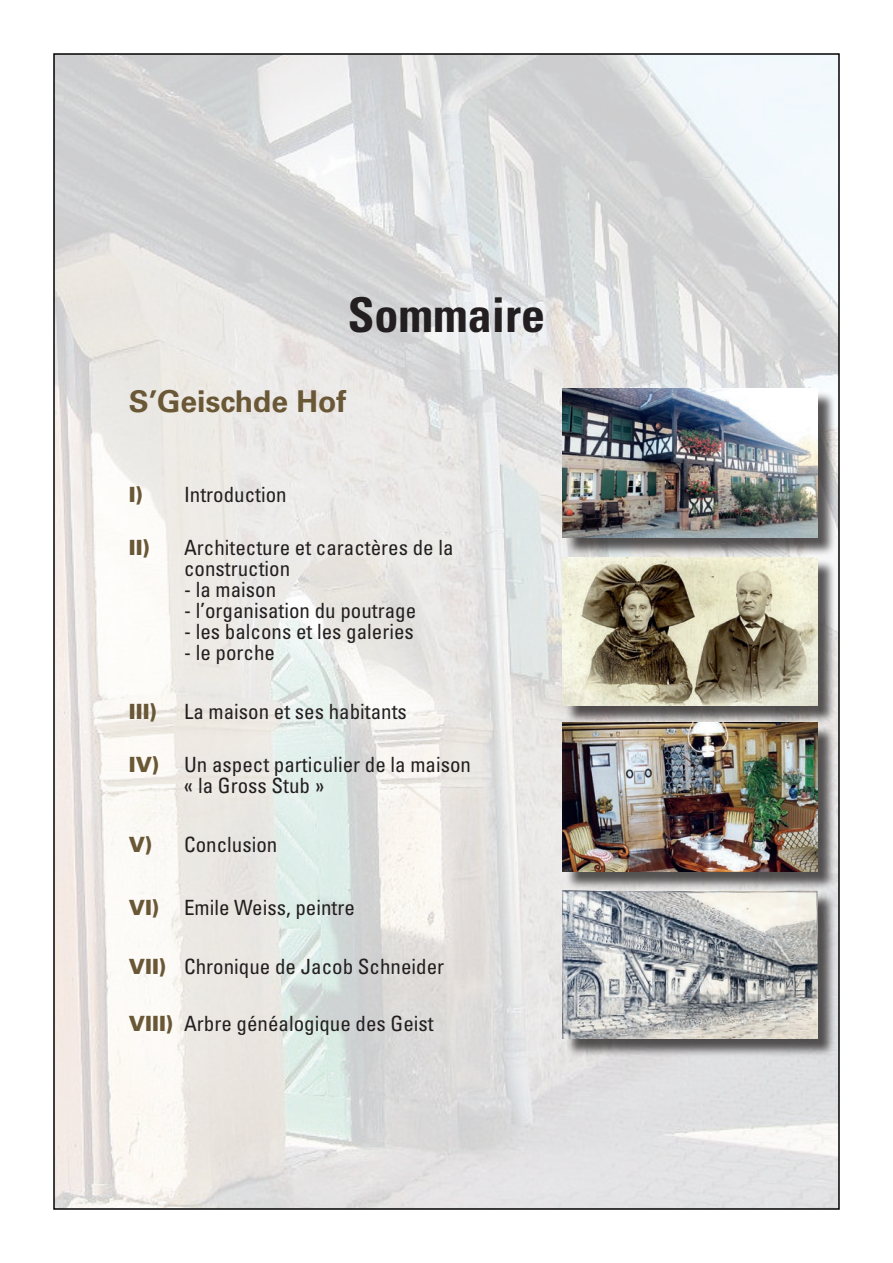
<style>
.page{position:relative;width:893px;height:1263px;background:#fff}
.page>*{position:absolute;margin:0;border:0;box-sizing:border-box;transform-origin:0 0}
.t1{font:700 condensed 48px "Univers LT Std";color:#231f20}
.t2{font:700 30px "Univers LT Std";color:#695736}
.t3{font:condensed 21px/21px "Univers LT Std";color:#231f20}
.t4{font:900 21px "Univers LT Std";color:#695736}
.s1{font-weight:900;font-stretch:normal;color:#695736}
</style>
<div class="page">
<img style="left:56px;top:56px;width:781px;height:1151px">
<div style="left:565px;top:391px;width:271px;height:165px;background:#231f20;opacity:.75"></div>
<img style="left:563px;top:388px;width:254px;height:149px">
<div style="left:565px;top:559px;width:271px;height:166px;background:#231f20;opacity:.75"></div>
<img style="left:563px;top:557px;width:254px;height:149px">
<div style="left:565px;top:725px;width:271px;height:165px;background:#231f20;opacity:.75"></div>
<img style="left:563px;top:723px;width:254px;height:148px">
<div style="left:565px;top:892px;width:271px;height:165px;background:#231f20;opacity:.75"></div>
<img style="left:563px;top:890px;width:254px;height:149px">
<h1 class="t1" style="left:348px;top:286px;width:199px">Sommaire</h1>
<h2 class="t2" style="left:129px;top:384px;width:219px">S’Geischde Hof</h2>
<p class="t3" style="left:129px;top:483px;width:159px"><span class="s1">I)</span> Introduction</p>
<p class="t3" style="left:184px;top:536px;width:271px;text-indent:-55px"><span class="s1">II)</span> Architecture et caractères de la construction</p>
<p class="t3" style="left:184px;top:578px;width:94px">- la maison</p>
<p class="t3" style="left:184px;top:599px;width:234px">- l’organisation du poutrage</p>
<p class="t3" style="left:184px;top:620px;width:231px">- les balcons et les galeries</p>
<p class="t3" style="left:184px;top:641px;width:92px">- le porche</p>
<p class="t4" style="left:129px;top:698px;width:29px">III)</p>
<p class="t3" style="left:184px;top:700px;width:224px">La maison et ses habitants</p>
<p class="t3" style="left:184px;top:753px;width:288px;text-indent:-55px"><span class="s1">IV)</span> Un aspect particulier de la maison « la Gross Stub »</p>
<p class="t3" style="left:129px;top:833px;width:150px"><span class="s1">V)</span> Conclusion</p>
<p class="t3" style="left:129px;top:897px;width:228px"><span class="s1">VI)</span> Emile Weiss, peintre</p>
<p class="t3" style="left:129px;top:956px;width:317px"><span class="s1">VII)</span> Chronique de Jacob Schneider</p>
<p class="t3" style="left:129px;top:1013px;width:306px"><span class="s1">VIII)</span> Arbre généalogique des Geist</p>
</div>
